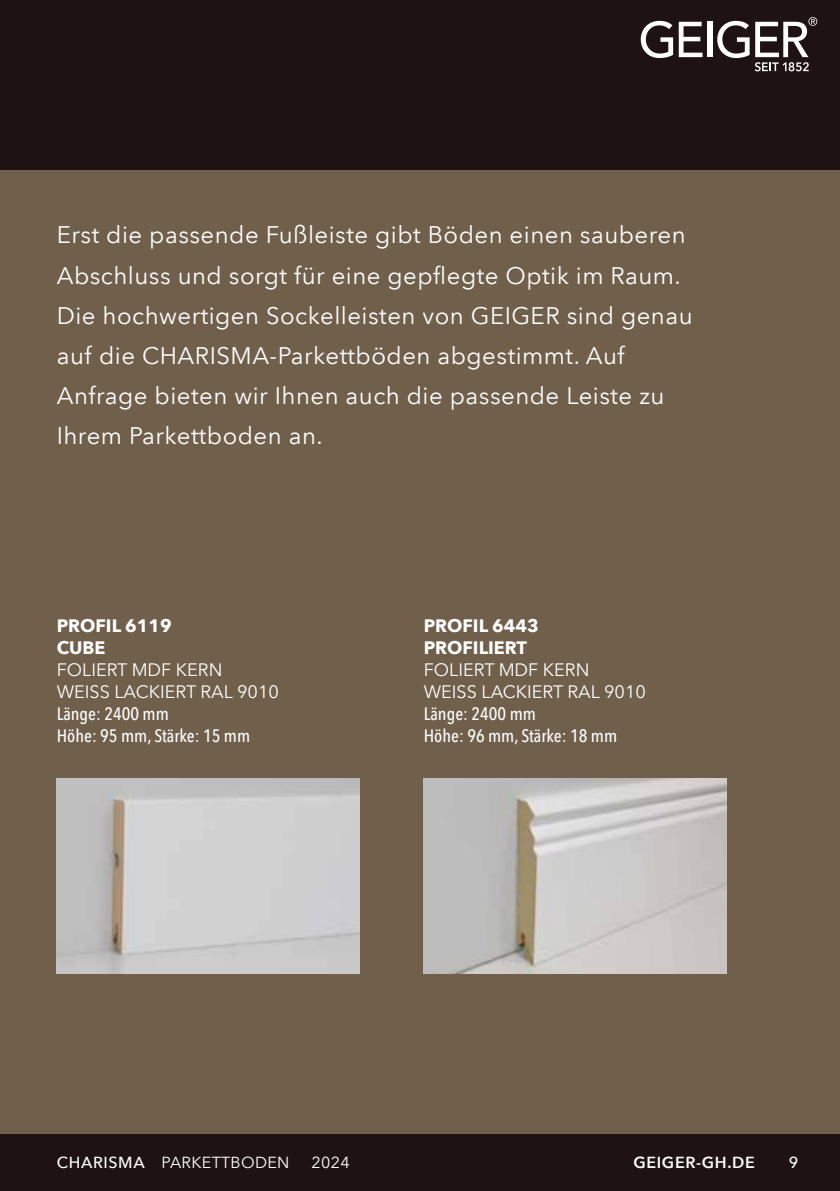
<style>
.page{position:relative;width:840px;height:1191px;background:#fff}
.page>*{position:absolute;margin:0;border:0;box-sizing:border-box;transform-origin:0 0}
.t1{font:24px/40px "Avenir Next LT Pro";letter-spacing:.02em;color:#fff}
.t2{font:18px/22px "Avenir Next LT Pro";color:#fff}
.t3{font:500 condensed 18px/22px "Avenir Next LT Pro";color:#fff}
.t4{font:700 18px/22px "Avenir Next LT Pro";color:#fff}
.t5{font:16px "Avenir Next LT Pro";letter-spacing:.02em;color:#fff}
.t6{font:600 16px "Avenir Next LT Pro";letter-spacing:.04em;color:#fff}
.t7{font:500 16px "Avenir Next LT Pro";color:#fff}
.s1{font-weight:500}
</style>
<div class="page">
<div style="left:0;top:0;width:839px;height:1191px;background:#1f1214"></div>
<svg style="left:640px;top:21px;width:32px;height:37px"></svg>
<svg style="left:678px;top:22px;width:24px;height:35px"></svg>
<div style="left:707px;top:22px;width:5px;height:35px;background:#fff"></div>
<svg style="left:717px;top:17px;width:99px;height:54px"></svg>
<div style="left:0;top:170px;width:839px;height:963px;background:#705f4a"></div>
<img style="left:57px;top:778px;width:302px;height:195px">
<img style="left:423px;top:778px;width:303px;height:195px">
<p class="t1" style="left:57px;top:215px;width:637px">Erst die passende Fußleiste gibt Böden einen sauberen Abschluss und sorgt für eine gepflegte Optik im Raum.<br>Die hochwertigen Sockelleisten von GEIGER sind genau auf die CHARISMA-Parkettböden abgestimmt. Auf Anfrage bieten wir Ihnen auch die passende Leiste zu Ihrem Parkettboden an.</p>
<p class="t4" style="left:57px;top:614px;width:116px">PROFIL 6119<br>CUBE</p>
<p class="t2" style="left:57px;top:658px;width:223px">FOLIERT MDF KERN<br>WEISS LACKIERT RAL 9010</p>
<p class="t3" style="left:57px;top:702px;width:195px">Länge: 2400 mm<br>Höhe: 95 mm, Stärke: 15 mm</p>
<p class="t4" style="left:423px;top:614px;width:116px">PROFIL 6443<br>PROFILIERT</p>
<p class="t2" style="left:423px;top:658px;width:223px">FOLIERT MDF KERN<br>WEISS LACKIERT RAL 9010</p>
<p class="t3" style="left:423px;top:702px;width:195px">Länge: 2400 mm<br>Höhe: 96 mm, Stärke: 18 mm</p>
<p class="t5" style="left:57px;top:1152px;width:234px"><span class="s1">CHARISMA</span> PARKETTBODEN</p>
<p class="t5" style="left:311px;top:1152px;width:40px">2024</p>
<p class="t6" style="left:633px;top:1152px;width:123px">GEIGER-GH.DE</p>
<p class="t7" style="left:788px;top:1152px;width:11px">9</p>
</div>
